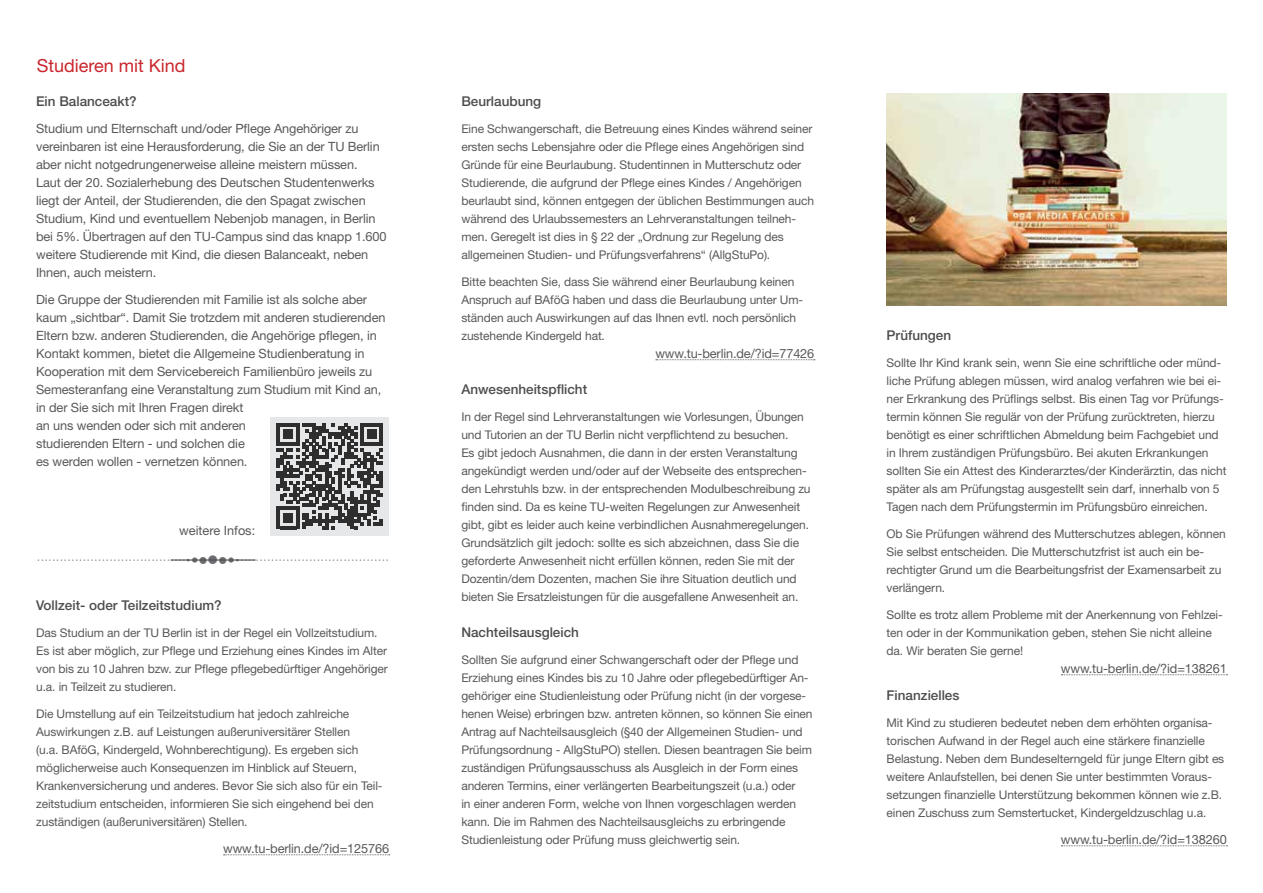
<style>
.page{position:relative;width:1263px;height:893px;background:#fff}
.page>*{position:absolute;margin:0;border:0;box-sizing:border-box;transform-origin:0 0}
.t1{font:18px "Helvetica Neue LT Pro";color:#c9252c}
.t2{font:500 13.5px "Helvetica Neue LT Pro";color:#4d4d4f}
.t3{font:12.75px/18px "Helvetica Neue LT Pro";letter-spacing:-.01em;color:#58595b}
.t4{font:12px/18px "Helvetica Neue LT Pro";letter-spacing:-.01em;color:#58595b}
</style>
<div class="page">
<img style="left:887px;top:94px;width:340px;height:211px">
<svg style="left:224px;top:854px;width:166px;height:1px"></svg>
<svg style="left:656px;top:359px;width:159px;height:1px"></svg>
<div style="left:270px;top:417px;width:119px;height:118px;background:#e6e7e8"></div>
<svg style="left:277px;top:423px;width:106px;height:106px"></svg>
<svg style="left:1061px;top:674px;width:166px;height:1px"></svg>
<svg style="left:1061px;top:845px;width:166px;height:1px"></svg>
<svg style="left:170px;top:559px;width:86px;height:2px"></svg>
<h1 class="t1" style="left:37px;top:54px;width:150px">Studieren mit Kind</h1>
<p class="t2" style="left:36px;top:93px;width:102px">Ein Balanceakt?</p>
<p class="t3" style="left:36px;top:119px;width:352px">Studium und Elternschaft und/oder Pflege Angehöriger zu vereinbaren ist eine Herausforderung, die Sie an der TU Berlin aber nicht notgedrungenerweise alleine meistern müssen.<br>Laut der 20. Sozialerhebung des Deutschen Studentenwerks liegt der Anteil, der Studierenden, die den Spagat zwischen Studium, Kind und eventuellem Nebenjob managen, in Berlin bei 5%. Übertragen auf den TU-Campus sind das knapp 1.600 weitere Studierende mit Kind, die diesen Balanceakt, neben Ihnen, auch meistern.</p>
<p class="t3" style="left:36px;top:290px;width:351px">Die Gruppe der Studierenden mit Familie ist als solche aber kaum „sichtbar“. Damit Sie trotzdem mit anderen studierenden Eltern bzw. anderen Studierenden, die Angehörige pflegen, in Kontakt kommen, bietet die Allgemeine Studienberatung in Kooperation mit dem Servicebereich Familienbüro jeweils zu Semesteranfang eine Veranstaltung zum Studium mit Kind an, in der Sie sich mit Ihren Fragen direkt<br>an uns wenden oder sich mit anderen<br>studierenden Eltern - und solchen die<br>es werden wollen - vernetzen können.</p>
<p class="t3" style="left:179px;top:521px;width:78px">weitere Infos:</p>
<p class="t2" style="left:36px;top:597px;width:187px">Vollzeit- oder Teilzeitstudium?</p>
<p class="t4" style="left:36px;top:623px;width:353px">Das Studium an der TU Berlin ist in der Regel ein Vollzeitstudium.<br>Es ist aber möglich, zur Pflege und Erziehung eines Kindes im Alter von bis zu 10 Jahren bzw. zur Pflege pflegebedürftiger Angehöriger u.a. in Teilzeit zu studieren.</p>
<p class="t4" style="left:36px;top:704px;width:348px">Die Umstellung auf ein Teilzeitstudium hat jedoch zahlreiche Auswirkungen z.B. auf Leistungen außeruniversitärer Stellen<br>(u.a. BAföG, Kindergeld, Wohnberechtigung). Es ergeben sich möglicherweise auch Konsequenzen im Hinblick auf Steuern, Krankenversicherung und anderes. Bevor Sie sich also für ein Teil&shy;zeitstudium entscheiden, informieren Sie sich eingehend bei den zuständigen (außeruniversitären) Stellen.</p>
<p class="t3" style="left:223px;top:839px;width:167px">www.tu-berlin.de/?id=125766</p>
<p class="t2" style="left:461px;top:93px;width:81px">Beurlaubung</p>
<p class="t4" style="left:461px;top:119px;width:354px">Eine Schwangerschaft, die Betreuung eines Kindes während seiner ersten sechs Lebensjahre oder die Pflege eines Angehörigen sind Gründe für eine Beurlaubung. Studentinnen in Mutterschutz oder Studierende, die aufgrund der Pflege eines Kindes / Angehörigen beurlaubt sind, können entgegen der üblichen Bestimmungen auch während des Urlaubssemesters an Lehrveranstaltungen teilneh&shy;men. Geregelt ist dies in § 22 der „Ordnung zur Regelung des allgemeinen Studien- und Prüfungsverfahrens“ (AllgStuPo).</p>
<p class="t4" style="left:461px;top:272px;width:343px">Bitte beachten Sie, dass Sie während einer Beurlaubung keinen Anspruch auf BAföG haben und dass die Beurlaubung unter Um&shy;ständen auch Auswirkungen auf das Ihnen evtl. noch persönlich zustehende Kindergeld hat.</p>
<p class="t3" style="left:655px;top:344px;width:160px">www.tu-berlin.de/?id=77426</p>
<p class="t2" style="left:461px;top:381px;width:127px">Anwesenheitspflicht</p>
<p class="t4" style="left:461px;top:407px;width:351px">In der Regel sind Lehrveranstaltungen wie Vorlesungen, Übungen und Tutorien an der TU Berlin nicht verpflichtend zu besuchen.<br>Es gibt jedoch Ausnahmen, die dann in der ersten Veranstaltung angekündigt werden und/oder auf der Webseite des entsprechen&shy;den Lehrstuhls bzw. in der entsprechenden Modulbeschreibung zu finden sind. Da es keine TU-weiten Regelungen zur Anwesenheit gibt, gibt es leider auch keine verbindlichen Ausnahmeregelungen.<br>Grundsätzlich gilt jedoch: sollte es sich abzeichnen, dass Sie die geforderte Anwesenheit nicht erfüllen können, reden Sie mit der Dozentin/dem Dozenten, machen Sie ihre Situation deutlich und bieten Sie Ersatzleistungen für die ausgefallene Anwesenheit an.</p>
<p class="t2" style="left:461px;top:624px;width:119px">Nachteilsausgleich</p>
<p class="t4" style="left:461px;top:650px;width:353px">Sollten Sie aufgrund einer Schwangerschaft oder der Pflege und Erziehung eines Kindes bis zu 10 Jahre oder pflegebedürftiger An&shy;gehöriger eine Studienleistung oder Prüfung nicht (in der vorgese&shy;henen Weise) erbringen bzw. antreten können, so können Sie einen Antrag auf Nachteilsausgleich (§40 der Allgemeinen Studien- und Prüfungsordnung - AllgStuPO) stellen. Diesen beantragen Sie beim zuständigen Prüfungsausschuss als Ausgleich in der Form eines anderen Termins, einer verlängerten Bearbeitungszeit (u.a.) oder<br>in einer anderen Form, welche von Ihnen vorgeschlagen werden kann. Die im Rahmen des Nachteilsausgleichs zu erbringende Studienleistung oder Prüfung muss gleichwertig sein.</p>
<p class="t2" style="left:887px;top:327px;width:66px">Prüfungen</p>
<p class="t4" style="left:887px;top:353px;width:341px">Sollte Ihr Kind krank sein, wenn Sie eine schriftliche oder münd&shy;liche Prüfung ablegen müssen, wird analog verfahren wie bei ei&shy;ner Erkrankung des Prüflings selbst. Bis einen Tag vor Prüfungs&shy;termin können Sie regulär von der Prüfung zurücktreten, hierzu benötigt es einer schriftlichen Abmeldung beim Fachgebiet und in Ihrem zuständigen Prüfungsbüro. Bei akuten Erkrankungen sollten Sie ein Attest des Kinderarztes/der Kinderärztin, das nicht später als am Prüfungstag ausgestellt sein darf, innerhalb von 5<br>Tagen nach dem Prüfungstermin im Prüfungsbüro einreichen.</p>
<p class="t4" style="left:887px;top:524px;width:341px">Ob Sie Prüfungen während des Mutterschutzes ablegen, können Sie selbst entscheiden. Die Mutterschutzfrist ist auch ein be&shy;rechtigter Grund um die Bearbeitungsfrist der Examensarbeit zu verlängern.</p>
<p class="t4" style="left:887px;top:605px;width:338px">Sollte es trotz allem Probleme mit der Anerkennung von Fehlzei&shy;ten oder in der Kommunikation geben, stehen Sie nicht alleine da. Wir beraten Sie gerne!</p>
<p class="t3" style="left:1061px;top:659px;width:167px">www.tu-berlin.de/?id=138261</p>
<p class="t2" style="left:887px;top:687px;width:74px">Finanzielles</p>
<p class="t4" style="left:887px;top:713px;width:339px">Mit Kind zu studieren bedeutet neben dem erhöhten organisa&shy;torischen Aufwand in der Regel auch eine stärkere finanzielle Belastung. Neben dem Bundeselterngeld für junge Eltern gibt es weitere Anlaufstellen, bei denen Sie unter bestimmten Voraus&shy;setzungen finanzielle Unterstützung bekommen können wie z.B. einen Zuschuss zum Semstertucket, Kindergeldzuschlag u.a.</p>
<p class="t3" style="left:1061px;top:830px;width:167px">www.tu-berlin.de/?id=138260</p>
</div>
